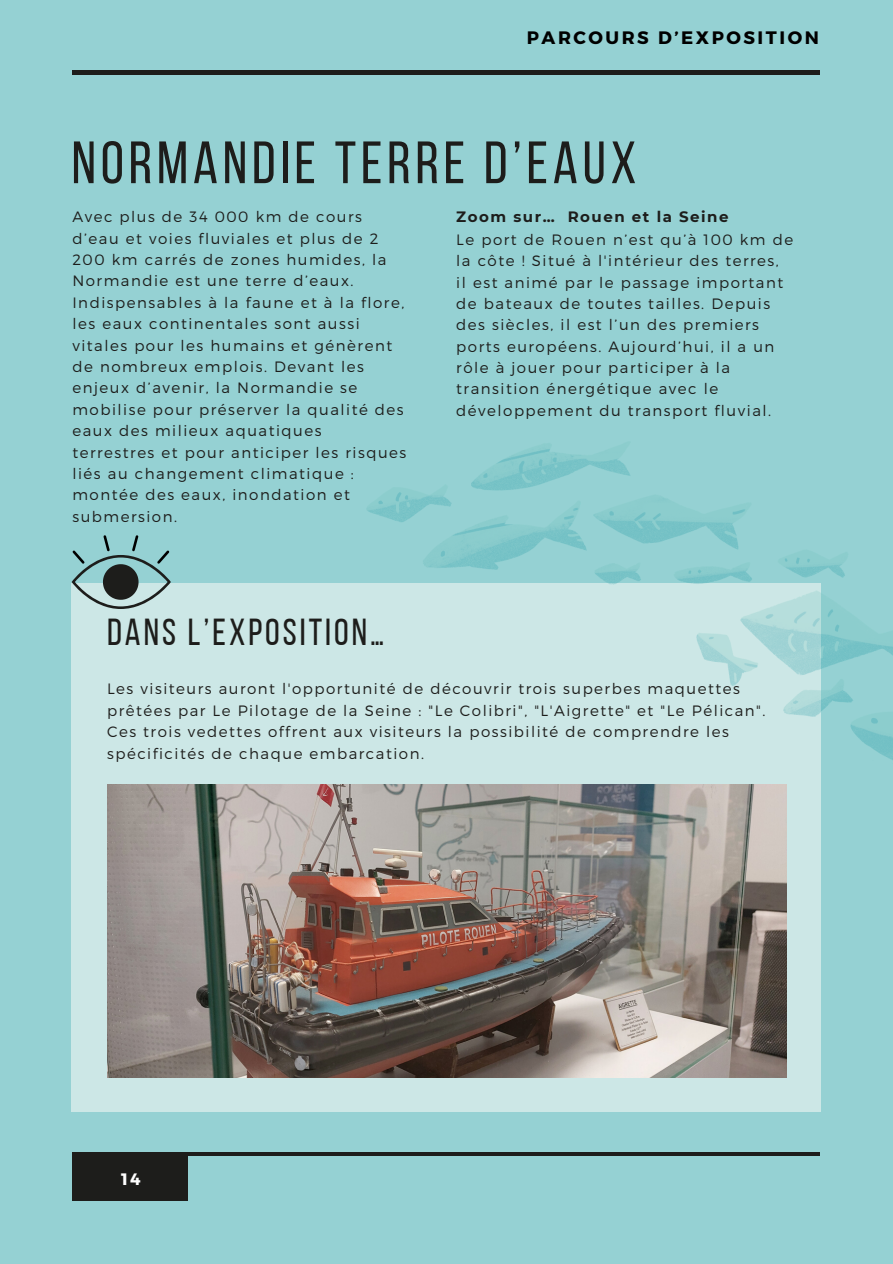
<style>
.page{position:relative;width:893px;height:1264px;background:#fff}
.page>*{position:absolute;margin:0;border:0;box-sizing:border-box;transform-origin:0 0}
.t1{font:59.55px "Bebas Neue";letter-spacing:.08em;color:#1d1d1b}
.t2{font:37.5px "Bebas Neue";letter-spacing:.08em;color:#1d1d1b}
.t3{font:700 18px "Montserrat";letter-spacing:.14em;color:#000}
.t4{font:700 16.5px "Montserrat";color:#fff}
.t5{font:300 15px/21.3px "Montserrat";letter-spacing:.1em;color:#1d1d1b}
.t6{font:700 15px "Montserrat";letter-spacing:.1em;color:#1d1d1b}
</style>
<div class="page">
<div style="left:0;top:0;width:892px;height:1263px;background:#95d1d3"></div>
<hr style="left:72px;top:71px;width:747px;height:3px;background:#1d1d1b">
<div style="left:72px;top:1154px;width:115px;height:46px;background:#1d1d1b"></div>
<hr style="left:72px;top:1152px;width:747px;height:3px;background:#1d1d1b">
<div style="left:72px;top:583px;width:749px;height:529px;background:#cce7e6"></div>
<img style="left:107px;top:784px;width:679px;height:293px">
<svg style="left:72px;top:535px;width:99px;height:74px"></svg>
<img style="left:366px;top:445px;width:526px;height:354px">
<p class="t3" style="left:527px;top:26px;width:293px">PARCOURS D’EXPOSITION</p>
<h3 class="t1" style="left:72px;top:138px;width:566px">NORMANDIE TERRE D’EAUX</h3>
<p class="t5" style="left:72px;top:205px;width:335px">Avec plus de 34 000 km de cours d’eau et voies fluviales et plus de 2<br>200 km carrés de zones humides, la<br>Normandie est une terre d’eaux.<br>Indispensables à la faune et à la flore, les eaux continentales sont aussi vitales pour les humains et génèrent de nombreux emplois. Devant les enjeux d’avenir, la Normandie se mobilise pour préserver la qualité des eaux des milieux aquatiques terrestres et pour anticiper les risques liés au changement climatique : montée des eaux, inondation et submersion.</p>
<h1 class="t6" style="left:456px;top:208px;width:274px">Zoom sur… Rouen et la Seine</h1>
<p class="t5" style="left:456px;top:228px;width:338px">Le port de Rouen n’est qu’à 100 km de la côte ! Situé à l'intérieur des terres,<br>il est animé par le passage important de bateaux de toutes tailles. Depuis des siècles, il est l’un des premiers ports européens. Aujourd’hui, il a un rôle à jouer pour participer à la transition énergétique avec le développement du transport fluvial.</p>
<p class="t2" style="left:107px;top:616px;width:279px">DANS L’EXPOSITION…</p>
<p class="t5" style="left:107px;top:677px;width:660px">Les visiteurs auront l'opportunité de découvrir trois superbes maquettes prêtées par Le Pilotage de la Seine : "Le Colibri", "L'Aigrette" et "Le Pélican".<br>Ces trois vedettes offrent aux visiteurs la possibilité de comprendre les spécificités de chaque embarcation.</p>
<p class="t4" style="left:121px;top:1168px;width:21px">14</p>
</div>
